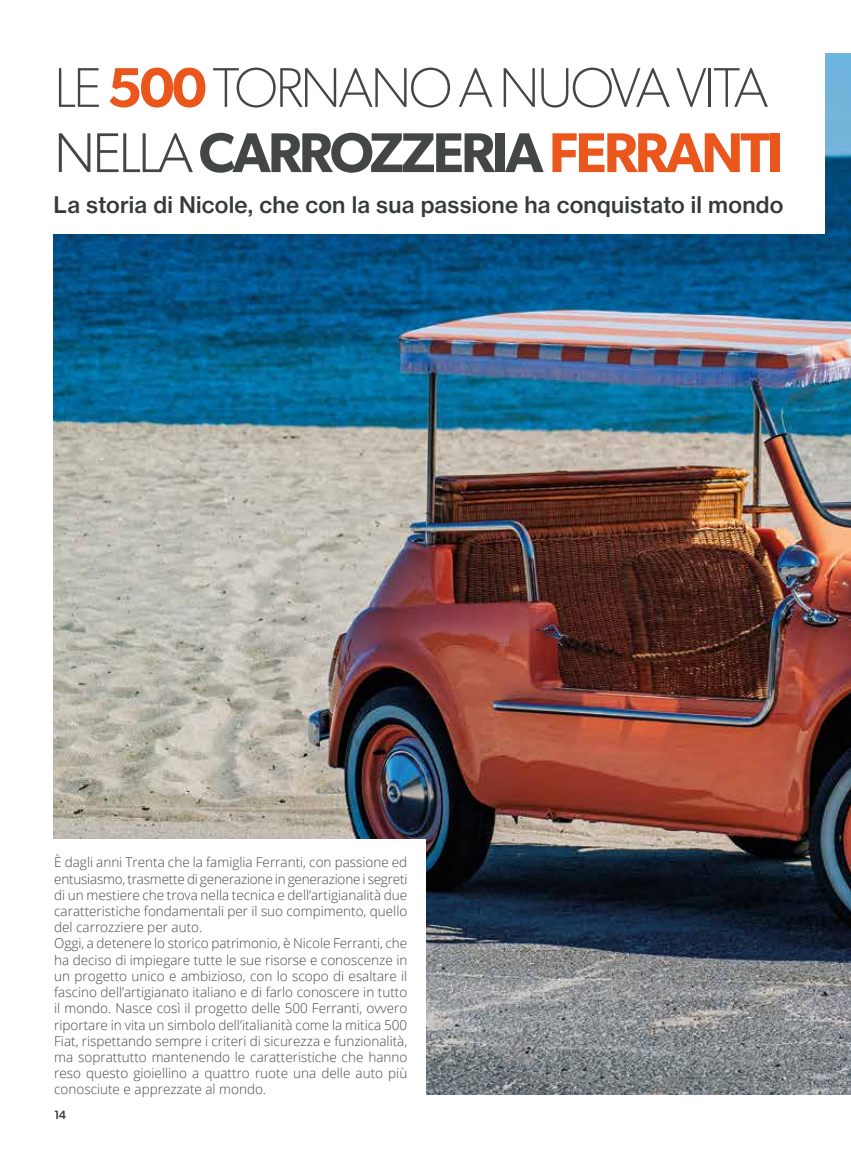
<style>
.page{position:relative;width:851px;height:1149px;background:#fff}
.page>*{position:absolute;margin:0;border:0;box-sizing:border-box;transform-origin:0 0}
.t1{font:100 56.1px/65.1px "Gibson";letter-spacing:-.05em;color:#434647}
.t2{font:22.5px "N Haas Grotesk TX Pro 65 Md";letter-spacing:.01em;color:#373a3b}
.t3{font:300 13.5px/16.2px "Open Sans";color:#434647}
.t4{font:500 12px "Gibson";color:#373a3b}
.s1{font-weight:600;color:#ea561b}
.s2{font-weight:300}
.s3{font-weight:600}
</style>
<div class="page">
<img style="left:54px;top:53px;width:796px;height:1040px">
<div style="left:0;top:838px;width:425px;height:265px;background:#fff"></div>
<div style="left:54px;top:0;width:770px;height:233px;background:#fff"></div>
<h1 class="t1" style="left:54px;top:54px;width:730px">LE <span class="s1">500</span> TORNANO A NUOVA VITA<br><span class="s2">NELLA</span><span class="s3">CARROZZERIA</span> <span class="s1">FERRANTI</span></h1>
<h2 class="t2" style="left:54px;top:191px;width:731px">La storia di Nicole, che con la sua passione ha conquistato il mondo</h2>
<p class="t3" style="left:54px;top:853px;width:355px">È dagli anni Trenta che la famiglia Ferranti, con passione ed entusiasmo, trasmette di generazione in generazione i segreti di un mestiere che trova nella tecnica e dell’artigianalità due caratteristiche fondamentali per il suo compimento, quello del carrozziere per auto.<br>Oggi, a detenere lo storico patrimonio, è Nicole Ferranti, che ha deciso di impiegare tutte le sue risorse e conoscenze in un progetto unico e ambizioso, con lo scopo di esaltare il fascino dell’artigianato italiano e di farlo conoscere in tutto il mondo. Nasce così il progetto delle 500 Ferranti, ovvero riportare in vita un simbolo dell’italianità come la mitica 500<br>Fiat, rispettando sempre i criteri di sicurezza e funzionalità, ma soprattutto mantenendo le caratteristiche che hanno reso questo gioiellino a quattro ruote una delle auto più conosciute e apprezzate al mondo.</p>
<p class="t4" style="left:54px;top:1107px;width:14px">14</p>
</div>
